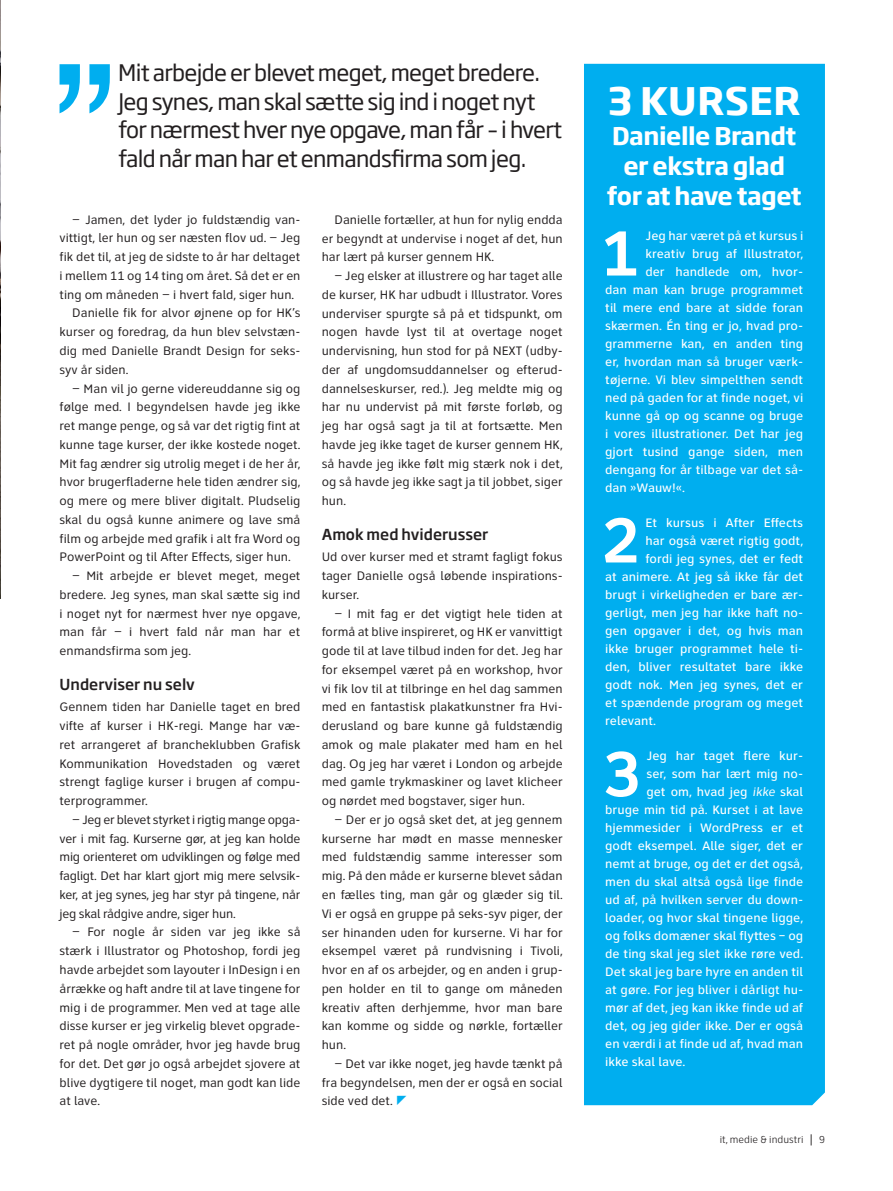
<style>
.page{position:relative;width:893px;height:1191px;background:#fff}
.page>*{position:absolute;margin:0;border:0;box-sizing:border-box;transform-origin:0 0}
.t1{font:700 66px "Clearview ADA";color:#fff}
.t2{font:700 37.5px "Soho Gothic Pro";letter-spacing:.015em;color:#fff}
.t3{font:700 24px/30px "Soho Gothic Pro";letter-spacing:-.02em;color:#fff;text-align:center}
.t4{font:22.5px/28.5px "Soho Gothic Pro";letter-spacing:-.03em;color:#231f20}
.t5{font:500 15px "Soho Gothic Std";color:#231f20}
.t6{font:12.75px/18.8px "Clearview ADA";color:#231f20;text-align:justify}
.t7{font:500 12.75px "Clearview ADA";color:#fff}
.t8{font:300 10.5px "Clearview ADA";color:#231f20}
.s1{font-weight:400;font-style:italic}
.s2{font-size:11.85px}
</style>
<div class="page">
<div style="left:584px;top:64px;width:241px;height:1041px;background:#00aeef"></div>
<img style="left:0;top:0;width:1px;height:599px">
<svg style="left:60px;top:64px;width:50px;height:49px"></svg>
<h3 class="t4" style="left:118px;top:58px;width:446px">Mit arbejde er blevet meget, meget bredere.<br>Jeg synes, man skal sætte sig ind i noget nyt for nærmest hver nye opgave, man får – i hvert fald når man har et enmandsfirma som jeg.</h3>
<p class="t6" style="left:72px;top:210px;width:230px">– Jamen, det lyder jo fuldstændig van-</p>
<p class="t6" style="left:60px;top:228px;width:242px">vittigt, ler hun og ser næsten flov ud. – Jeg</p>
<p class="t6" style="left:60px;top:247px;width:242px">fik det til, at jeg de sidste to år har deltaget</p>
<p class="t6" style="left:60px;top:266px;width:243px">i mellem 11 og 14 ting om året. Så det er en</p>
<p class="t6" style="left:60px;top:285px;width:236px">ting om måneden – i hvert fald, siger hun.</p>
<p class="t6" style="left:72px;top:303px;width:230px">Danielle fik for alvor øjnene op for HK’s</p>
<p class="t6" style="left:60px;top:322px;width:242px">kurser og foredrag, da hun blev selvstæn-</p>
<p class="t6" style="left:60px;top:341px;width:242px">dig med Danielle Brandt Design for seks-</p>
<p class="t6" style="left:60px;top:360px;width:70px">syv år siden.</p>
<p class="t6" style="left:60px;top:378px;width:242px;text-indent:13px">– Man vil jo gerne videreuddanne sig og følge med. I begyndelsen havde jeg ikke ret mange penge, og så var det rigtig fint at kunne tage kurser, der ikke kostede noget.<br>Mit fag ændrer sig utrolig meget i de her år, hvor brugerfladerne hele tiden ændrer sig, og mere og mere bliver digitalt. Pludselig skal du også kunne animere og lave små film og arbejde med grafik i alt fra Word og PowerPoint og til After Effects, siger hun.</p>
<p class="t6" style="left:60px;top:566px;width:242px;text-indent:13px">– Mit arbejde er blevet meget, meget bredere. Jeg synes, man skal sætte sig ind i noget nyt for nærmest hver nye opgave, man får – i hvert fald når man har et enmandsfirma som jeg.</p>
<p class="t5" style="left:60px;top:674px;width:137px">Underviser nu selv</p>
<p class="t6" style="left:60px;top:697px;width:242px">Gennem tiden har Danielle taget en bred vifte af kurser i HK-regi. Mange har væ&shy;ret arrangeret af brancheklubben Grafisk Kommunikation Hovedstaden og været strengt faglige kurser i brugen af compu&shy;terprogrammer.</p>
<p class="t6" style="left:60px;top:810px;width:242px;text-indent:13px">– Jeg er blevet styrket i rigtig mange opga&shy;ver i mit fag. Kurserne gør, at jeg kan holde mig orienteret om udviklingen og følge med fagligt. Det har klart gjort mig mere selvsik&shy;ker, at jeg synes, jeg har styr på tingene, når jeg skal rådgive andre, siger hun.</p>
<p class="t6" style="left:60px;top:922px;width:242px;text-indent:13px">– For nogle år siden var jeg ikke så stærk i Illustrator og Photoshop, fordi jeg havde arbejdet som layouter i InDesign i en årrække og haft andre til at lave tingene for mig i de programmer. Men ved at tage alle disse kurser er jeg virkelig blevet opgrade&shy;ret på nogle områder, hvor jeg havde brug for det. Det gør jo også arbejdet sjovere at blive dygtigere til noget, man godt kan lide at lave.</p>
<p class="t6" style="left:322px;top:210px;width:242px;text-indent:13px">Danielle fortæller, at hun for nylig endda er begyndt at undervise i noget af det, hun har lært på kurser gennem HK.</p>
<p class="t6" style="left:322px;top:266px;width:242px;text-indent:13px">– Jeg elsker at illustrere og har taget alle de kurser, HK har udbudt i Illustrator. Vores underviser spurgte så på et tidspunkt, om nogen havde lyst til at overtage noget undervisning, hun stod for på NEXT (udby&shy;der af ungdomsuddannelser og efterud&shy;dannelseskurser, red.). Jeg meldte mig og har nu undervist på mit første forløb, og jeg har også sagt ja til at fortsætte. Men havde jeg ikke taget de kurser gennem HK, så havde jeg ikke følt mig stærk nok i det, og så havde jeg ikke sagt ja til jobbet, siger hun.</p>
<p class="t5" style="left:322px;top:524px;width:168px">Amok med hviderusser</p>
<p class="t6" style="left:322px;top:547px;width:242px">Ud over kurser med et stramt fagligt fokus tager Danielle også løbende inspirations&shy;kurser.</p>
<p class="t6" style="left:322px;top:603px;width:242px;text-indent:13px">– I mit fag er det vigtigt hele tiden at formå at blive inspireret, og HK er vanvittigt gode til at lave tilbud inden for det. Jeg har for eksempel været på en workshop, hvor vi fik lov til at tilbringe en hel dag sammen med en fantastisk plakatkunstner fra Hvi&shy;derusland og bare kunne gå fuldstændig amok og male plakater med ham en hel dag. Og jeg har været i London og arbejde med gamle trykmaskiner og lavet klicheer og nørdet med bogstaver, siger hun.</p>
<p class="t6" style="left:322px;top:810px;width:242px;text-indent:13px">– Der er jo også sket det, at jeg gennem kurserne har mødt en masse mennesker med fuldstændig samme interesser som mig. På den måde er kurserne blevet sådan en fælles ting, man går og glæder sig til.<br>Vi er også en gruppe på seks-syv piger, der ser hinanden uden for kurserne. Vi har for eksempel været på rundvisning i Tivoli, hvor en af os arbejder, og en anden i grup&shy;pen holder en til to gange om måneden kreativ aften derhjemme, hvor man bare kan komme og sidde og nørkle, fortæller hun.</p>
<p class="t6" style="left:322px;top:1054px;width:242px;text-indent:13px">– Det var ikke noget, jeg havde tænkt på fra begyndelsen, men der er også en social side ved det.</p>
<h2 class="t2" style="left:608px;top:71px;width:194px">3 KURSER</h2>
<h3 class="t3" style="left:607px;top:119px;width:196px">Danielle Brandt er ekstra glad for at have taget</h3>
<p class="t7" style="left:645px;top:227px;width:159px">Jeg har været på et kursus i</p>
<p class="t7" style="left:645px;top:245px;width:159px">kreativ brug af Illustrator,</p>
<p class="t7" style="left:645px;top:263px;width:159px">der handlede om, hvor-</p>
<p class="t7" style="left:605px;top:281px;width:200px">dan man kan bruge programmet</p>
<p class="t7" style="left:605px;top:299px;width:199px">til mere end bare at sidde foran</p>
<p class="t7" style="left:605px;top:317px;width:199px">skærmen. Én ting er jo, hvad pro-</p>
<p class="t7" style="left:605px;top:335px;width:199px">grammerne kan, en anden ting</p>
<p class="t7" style="left:605px;top:353px;width:199px">er, hvordan man så bruger værk-</p>
<p class="t7" style="left:605px;top:371px;width:200px">tøjerne. Vi blev simpelthen sendt</p>
<p class="t7" style="left:605px;top:389px;width:200px">ned på gaden for at finde noget, vi</p>
<p class="t7" style="left:605px;top:407px;width:199px">kunne gå op og scanne og bruge</p>
<p class="t7" style="left:605px;top:425px;width:199px">i vores illustrationer. Det har jeg</p>
<p class="t7" style="left:605px;top:443px;width:200px">gjort tusind gange siden, men</p>
<p class="t7" style="left:605px;top:461px;width:199px">dengang for år tilbage var det så-</p>
<p class="t7" style="left:605px;top:479px;width:81px">dan »Wauw!«.</p>
<p class="t7" style="left:645px;top:514px;width:159px">Et kursus i After Effects</p>
<p class="t7" style="left:645px;top:532px;width:159px">har også været rigtig godt,</p>
<p class="t7" style="left:645px;top:550px;width:159px">fordi jeg synes, det er fedt</p>
<p class="t7" style="left:605px;top:568px;width:199px">at animere. At jeg så ikke får det</p>
<p class="t7" style="left:605px;top:586px;width:200px">brugt i virkeligheden er bare ær-</p>
<p class="t7" style="left:605px;top:604px;width:199px">gerligt, men jeg har ikke haft no-</p>
<p class="t7" style="left:605px;top:622px;width:200px">gen opgaver i det, og hvis man</p>
<p class="t7" style="left:605px;top:640px;width:200px">ikke bruger programmet hele ti-</p>
<p class="t7" style="left:605px;top:658px;width:199px">den, bliver resultatet bare ikke</p>
<p class="t7" style="left:605px;top:676px;width:199px">godt nok. Men jeg synes, det er</p>
<p class="t7" style="left:605px;top:694px;width:200px">et spændende program og meget</p>
<p class="t7" style="left:605px;top:712px;width:52px">relevant.</p>
<p class="t7" style="left:646px;top:747px;width:158px">Jeg har taget flere kur-</p>
<p class="t7" style="left:646px;top:765px;width:158px">ser, som har lært mig no-</p>
<p class="t7" style="left:646px;top:783px;width:158px">get om, hvad jeg <span class="s1">ikke</span> skal</p>
<p class="t7" style="left:605px;top:801px;width:200px">bruge min tid på. Kurset i at lave</p>
<p class="t7" style="left:605px;top:819px;width:199px">hjemmesider i WordPress er et</p>
<p class="t7" style="left:605px;top:837px;width:200px">godt eksempel. Alle siger, det er</p>
<p class="t7" style="left:605px;top:855px;width:199px">nemt at bruge, og det er det også,</p>
<p class="t7" style="left:605px;top:873px;width:200px">men du skal altså også lige finde</p>
<p class="t7" style="left:605px;top:891px;width:200px">ud af, på hvilken server du down-</p>
<p class="t7" style="left:605px;top:909px;width:200px">loader, og hvor skal tingene ligge,</p>
<p class="t7" style="left:605px;top:927px;width:200px">og folks domæner skal flyttes – og</p>
<p class="t7" style="left:605px;top:945px;width:199px">de ting skal jeg slet ikke røre ved.</p>
<p class="t7" style="left:605px;top:963px;width:200px">Det skal jeg bare hyre en anden til</p>
<p class="t7" style="left:605px;top:981px;width:199px">at gøre. For jeg bliver i dårligt hu-</p>
<p class="t7" style="left:605px;top:999px;width:200px">mør af det, jeg kan ikke finde ud af</p>
<p class="t7" style="left:605px;top:1017px;width:200px">det, og jeg gider ikke. Der er også</p>
<p class="t7" style="left:605px;top:1035px;width:199px">en værdi i at finde ud af, hvad man</p>
<p class="t7" style="left:605px;top:1053px;width:82px">ikke skal lave.</p>
<h1 class="t1" style="left:600px;top:209px;width:43px">1</h1>
<h1 class="t1" style="left:600px;top:496px;width:43px">2</h1>
<h1 class="t1" style="left:601px;top:729px;width:43px">3</h1>
<p class="t8" style="left:720px;top:1132px;width:107px">it, medie &amp; industri <span class="s2">|</span> 9</p>
</div>
